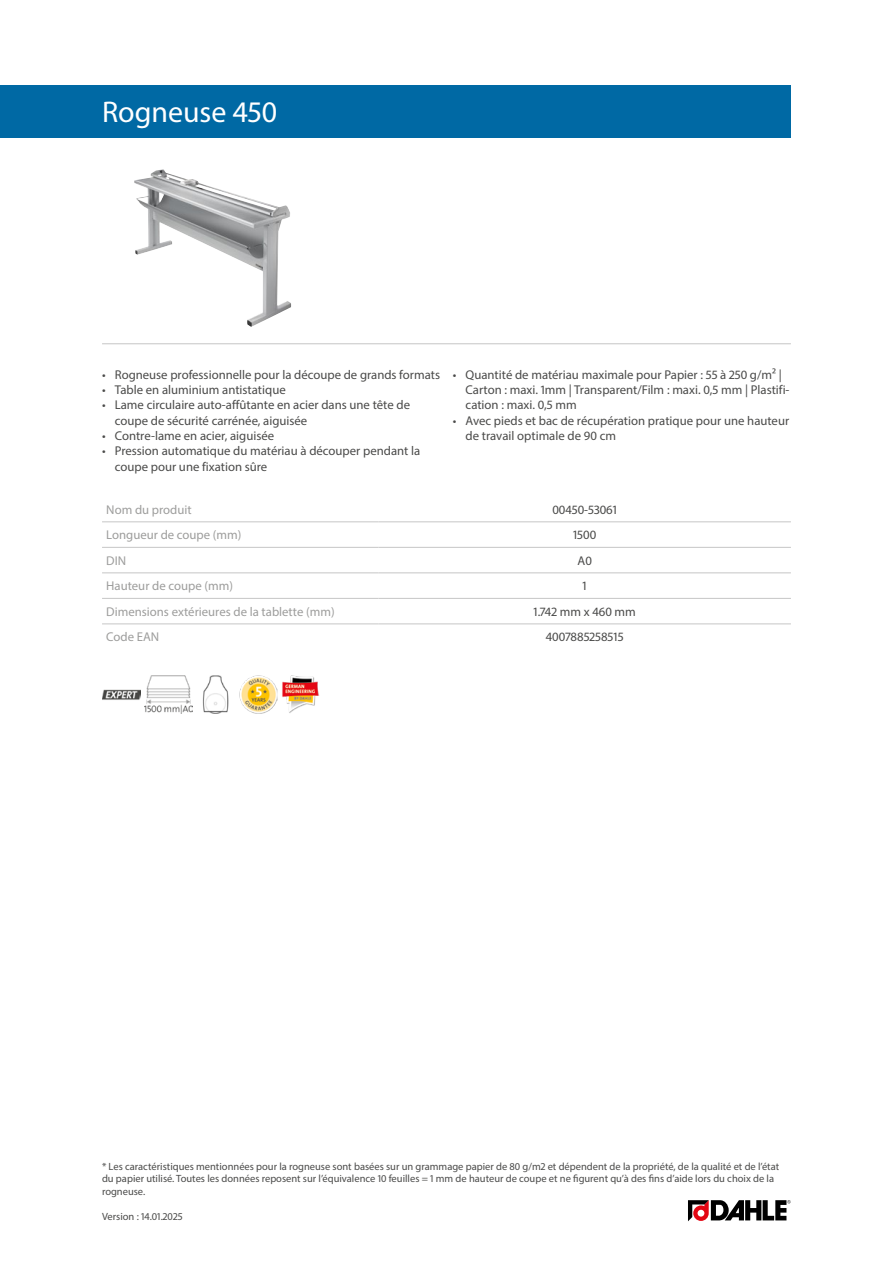
<style>
.page{position:relative;width:893px;height:1263px;background:#fff}
.page>*{position:absolute;margin:0;border:0;box-sizing:border-box;transform-origin:0 0}
.Produktname{font:30px "Myriad Pro";color:#fff}
.Produkttabelle_Zentr{font:12.75px/15.3px "Myriad Pro";color:#4a4a49}
.Produkttabelle_Links{font:12.75px "Myriad Pro";color:#9d9d9c}
.Fussnote{font:10.5px/12.6px "Myriad Pro";color:#4a4a49}
</style>
<div class="page">
<img style="left:134px;top:169px;width:157px;height:158px">
<hr style="left:102px;top:343px;width:689px;height:1px;background:#c6c6c6">
<img style="left:102px;top:689px;width:38px;height:11px">
<img style="left:145px;top:675px;width:47px;height:38px">
<img style="left:202px;top:675px;width:27px;height:38px">
<img style="left:239px;top:675px;width:38px;height:38px">
<img style="left:282px;top:675px;width:38px;height:38px">
<svg style="left:688px;top:1200px;width:103px;height:21px"></svg>
<div style="left:0;top:85px;width:791px;height:53px;background:#0069a4"></div>
<hr style="left:102px;top:521px;width:276px;height:1px;background:#c6c6c6">
<hr style="left:378px;top:521px;width:413px;height:1px;background:#c6c6c6">
<hr style="left:102px;top:547px;width:276px;height:1px;background:#c6c6c6">
<hr style="left:378px;top:547px;width:413px;height:1px;background:#c6c6c6">
<hr style="left:102px;top:572px;width:276px;height:1px;background:#c6c6c6">
<hr style="left:378px;top:572px;width:413px;height:1px;background:#c6c6c6">
<hr style="left:102px;top:598px;width:276px;height:1px;background:#c6c6c6">
<hr style="left:378px;top:598px;width:413px;height:1px;background:#c6c6c6">
<hr style="left:102px;top:623px;width:276px;height:1px;background:#c6c6c6">
<hr style="left:378px;top:623px;width:413px;height:1px;background:#c6c6c6">
<p class="Produktname" style="left:102px;top:94px;width:177px">Rogneuse 450</p>
<p class="Produkttabelle_Zentr" style="left:102px;top:367px;width:340px">• Rogneuse professionnelle pour la découpe de grands formats</p>
<p class="Produkttabelle_Zentr" style="left:102px;top:382px;width:185px">• Table en aluminium antistatique</p>
<p class="Produkttabelle_Zentr" style="left:115px;top:397px;width:297px;text-indent:-13px">• Lame circulaire auto-affûtante en acier dans une tête de coupe de sécurité carrénée, aiguisée</p>
<p class="Produkttabelle_Zentr" style="left:102px;top:428px;width:174px">• Contre-lame en acier, aiguisée</p>
<p class="Produkttabelle_Zentr" style="left:115px;top:443px;width:307px;text-indent:-13px">• Pression automatique du matériau à découper pendant la coupe pour une fixation sûre</p>
<p class="Produkttabelle_Zentr" style="left:466px;top:367px;width:325px;text-indent:-13px">• Quantité de matériau maximale pour Papier : 55 à 250 g/m² |<br>Carton : maxi. 1mm | Transparent/Film : maxi. 0,5 mm | Plastifi&shy;cation : maxi. 0,5 mm</p>
<p class="Produkttabelle_Zentr" style="left:466px;top:413px;width:325px;text-indent:-13px">• Avec pieds et bac de récupération pratique pour une hauteur de travail optimale de 90 cm</p>
<p class="Produkttabelle_Links" style="left:106px;top:502px;width:87px">Nom du produit</p>
<p class="Produkttabelle_Zentr" style="left:552px;top:502px;width:66px">00450-53061</p>
<p class="Produkttabelle_Links" style="left:106px;top:527px;width:137px">Longueur de coupe (mm)</p>
<p class="Produkttabelle_Zentr" style="left:573px;top:527px;width:25px">1500</p>
<p class="Produkttabelle_Links" style="left:106px;top:553px;width:21px">DIN</p>
<p class="Produkttabelle_Zentr" style="left:577px;top:553px;width:16px">A0</p>
<p class="Produkttabelle_Links" style="left:106px;top:578px;width:128px">Hauteur de coupe (mm)</p>
<p class="Produkttabelle_Zentr" style="left:583px;top:578px;width:6px">1</p>
<p class="Produkttabelle_Links" style="left:106px;top:604px;width:230px">Dimensions extérieures de la tablette (mm)</p>
<p class="Produkttabelle_Zentr" style="left:533px;top:604px;width:104px">1.742 mm x 460 mm</p>
<p class="Produkttabelle_Links" style="left:106px;top:629px;width:55px">Code EAN</p>
<p class="Produkttabelle_Zentr" style="left:546px;top:629px;width:79px">4007885258515</p>
<p class="Fussnote" style="left:102px;top:1160px;width:679px">* Les caractéristiques mentionnées pour la rogneuse sont basées sur un grammage papier de 80 g/m2 et dépendent de la propriété, de la qualité et de l’état du papier utilisé. Toutes les données reposent sur l’équivalence 10 feuilles = 1 mm de hauteur de coupe et ne figurent qu’à des fins d’aide lors du choix de la rogneuse.</p>
<p class="Fussnote" style="left:102px;top:1210px;width:82px">Version : 14.01.2025</p>
</div>
